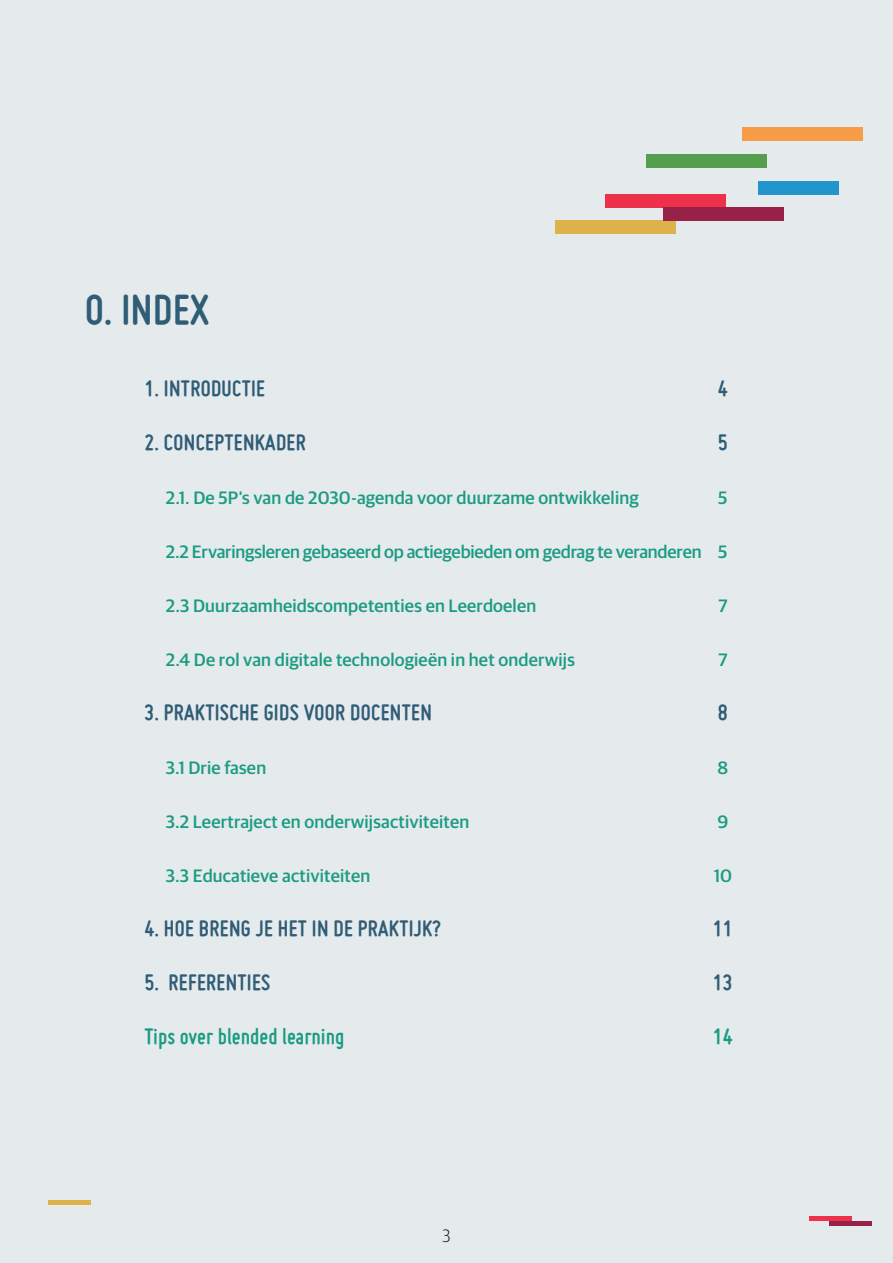
<style>
.page{position:relative;width:893px;height:1263px;background:#e5eaed}
.page>*{position:absolute;margin:0;border:0;box-sizing:border-box;transform-origin:0 0}
.t1{font:700 45px "Miso";letter-spacing:.015em;color:#305d76}
.t2{font:700 24px "Miso";letter-spacing:.015em;color:#305d76}
.t3{font:700 24px "Miso";color:#1b9c82}
.t4{font:500 18px "Guardian Sans";letter-spacing:.01em;color:#1b9c82}
.t5{font:500 18px "Guardian Sans";letter-spacing:-.01em;color:#1b9c82}
.t6{font:300 18px "Guardian Sans Narrow";color:#231f20}
</style>
<div class="page">
<hr style="left:809px;top:1217px;width:42px;height:4px;background:#ee314b">
<div style="left:48px;top:1200px;width:43px;height:5px;background:#ddb349"></div>
<div style="left:829px;top:1221px;width:43px;height:5px;background:#982148"></div>
<div style="left:646px;top:154px;width:121px;height:13px;background:#559e4d"></div>
<div style="left:605px;top:194px;width:121px;height:13px;background:#ee314b"></div>
<div style="left:555px;top:221px;width:120px;height:13px;background:#ddb349"></div>
<div style="left:742px;top:128px;width:121px;height:13px;background:#f89c48"></div>
<div style="left:758px;top:182px;width:81px;height:13px;background:#2395cd"></div>
<div style="left:663px;top:207px;width:121px;height:14px;background:#982148"></div>
<h1 class="t1" style="left:85px;top:284px;width:126px">0. INDEX</h1>
<h2 class="t2" style="left:145px;top:375px;width:122px">1. INTRODUCTIE</h2>
<h2 class="t2" style="left:145px;top:429px;width:163px">2. CONCEPTENKADER</h2>
<p class="t4" style="left:166px;top:485px;width:474px">2.1. De 5P’s van de 2030-agenda voor duurzame ontwikkeling</p>
<p class="t5" style="left:166px;top:539px;width:537px">2.2 Ervaringsleren gebaseerd op actiegebieden om gedrag te veranderen</p>
<p class="t4" style="left:166px;top:593px;width:372px">2.3 Duurzaamheidscompetenties en Leerdoelen</p>
<p class="t4" style="left:166px;top:647px;width:411px">2.4 De rol van digitale technologieën in het onderwijs</p>
<h2 class="t2" style="left:145px;top:699px;width:289px">3. PRAKTISCHE GIDS VOOR DOCENTEN</h2>
<p class="t4" style="left:166px;top:755px;width:102px">3.1 Drie fasen</p>
<h2 class="t2" style="left:718px;top:375px;width:11px">4</h2>
<h2 class="t2" style="left:718px;top:429px;width:11px">5</h2>
<p class="t4" style="left:718px;top:485px;width:11px">5</p>
<p class="t4" style="left:718px;top:539px;width:11px">5</p>
<p class="t4" style="left:718px;top:593px;width:11px">7</p>
<p class="t4" style="left:718px;top:647px;width:11px">7</p>
<h2 class="t2" style="left:718px;top:699px;width:11px">8</h2>
<p class="t4" style="left:717px;top:755px;width:12px">8</p>
<p class="t4" style="left:166px;top:809px;width:305px">3.2 Leertraject en onderwijsactiviteiten</p>
<p class="t4" style="left:166px;top:863px;width:206px">3.3 Educatieve activiteiten</p>
<h2 class="t2" style="left:145px;top:915px;width:298px">4. HOE BRENG JE HET IN DE PRAKTIJK?</h2>
<h2 class="t2" style="left:145px;top:969px;width:127px">5. REFERENTIES</h2>
<h2 class="t3" style="left:145px;top:1023px;width:201px">Tips over blended learning</h2>
<p class="t4" style="left:717px;top:809px;width:12px">9</p>
<p class="t4" style="left:714px;top:863px;width:20px">10</p>
<h2 class="t2" style="left:713px;top:915px;width:21px">11</h2>
<h2 class="t2" style="left:713px;top:969px;width:21px">13</h2>
<h2 class="t3" style="left:713px;top:1023px;width:21px">14</h2>
<p class="t6" style="left:442px;top:1224px;width:10px">3</p>
</div>
